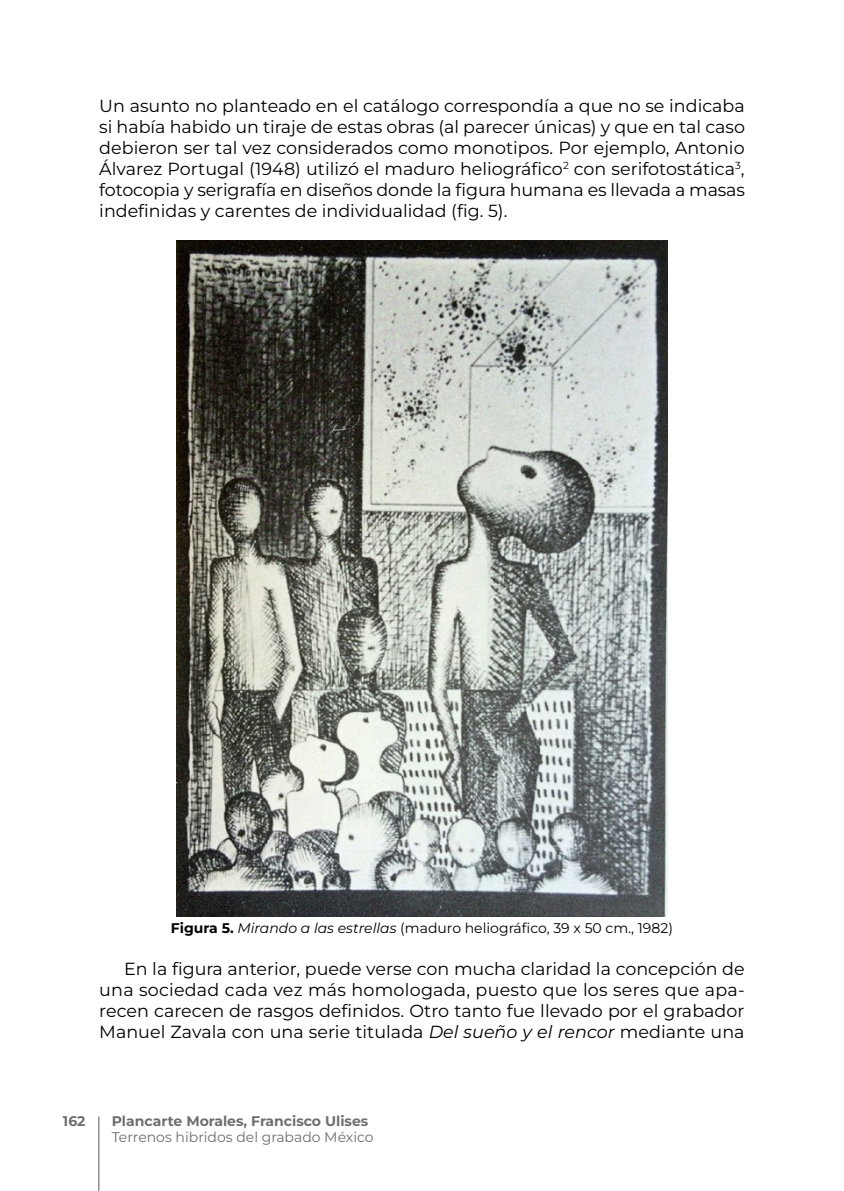
<style>
.page{position:relative;width:844px;height:1191px;background:#fff}
.page>*{position:absolute;margin:0;border:0;box-sizing:border-box;transform-origin:0 0}
.t1{font:17.5px/21px "Montserrat";color:#000;text-align:justify}
.t2{font:14px "Montserrat";color:#000}
.t3{font:700 14px "Montserrat";color:#706f6f}
.t4{font:14px "Montserrat";color:#706f6f}
.s1{font-weight:700}
.s2{font-style:italic}
</style>
<div class="page">
<hr style="left:98px;top:1116px;width:1px;height:75px;background:#575756">
<img style="left:176px;top:240px;width:491px;height:676px">
<p class="t1" style="left:99px;top:94px;width:647px">Un asunto no planteado en el catálogo correspondía a que no se indicaba si había habido un tiraje de estas obras (al parecer únicas) y que en tal caso debieron ser tal vez considerados como monotipos. Por ejemplo, Antonio Álvarez Portugal (1948) utilizó el maduro heliográfico<sup>2</sup> con serifotostática<sup>3</sup>, fotocopia y serigrafía en diseños donde la figura humana es llevada a masas indefinidas y carentes de individualidad (fig. 5).</p>
<p class="t2" style="left:171px;top:919px;width:503px"><span class="s1">Figura 5.</span> <span class="s2">Mirando a las estrellas</span> (maduro heliográfico, 39 x 50 cm., 1982)</p>
<p class="t1" style="left:99px;top:958px;width:646px;text-indent:25px">En la figura anterior, puede verse con mucha claridad la concepción de una sociedad cada vez más homologada, puesto que los seres que apa&shy;recen carecen de rasgos definidos. Otro tanto fue llevado por el grabador Manuel Zavala con una serie titulada <span class="s2">Del sueño y el rencor</span> mediante una</p>
<p class="t3" style="left:63px;top:1112px;width:24px">162</p>
<p class="t3" style="left:112px;top:1112px;width:258px">Plancarte Morales, Francisco Ulises</p>
<p class="t4" style="left:112px;top:1127px;width:263px">Terrenos hibridos del grabado México</p>
</div>
